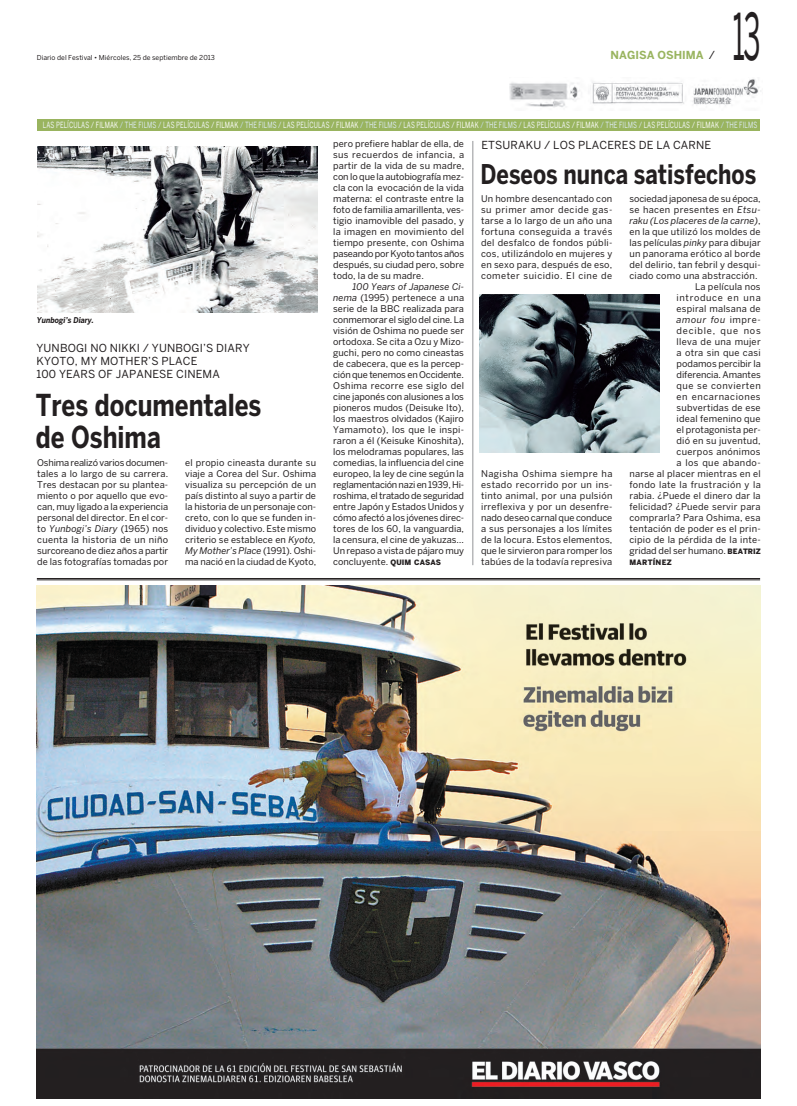
<style>
.page{position:relative;width:797px;height:1106px;background:#fff}
.page>*{position:absolute;margin:0;border:0;box-sizing:border-box;transform-origin:0 0}
.t1{font:64px "Benton Sans";color:#231f20;scale:.45 1}
.t2{font:700 30px/32px "Benton Sans";color:#231f20;scale:.8 1}
.t3{font:700 27px "Benton Sans";color:#231f20;scale:.8 1}
.t4{font:11px/13.2px "Benton Sans";letter-spacing:.015em;color:#231f20}
.t5{font:700 11px "Benton Sans";color:#99b45f}
.t6{font:9.2px/11px "Benton Sans";letter-spacing:.01em;color:#231f20;text-align:justify}
.t7{font:9.2px "Benton Sans";letter-spacing:-.015em;color:#231f20}
.t8{font:9.2px "Benton Sans";letter-spacing:-.01em;color:#231f20}
.t9{font:9.2px "Benton Sans";letter-spacing:.03em;color:#231f20}
.t10{font:9.2px "Benton Sans";letter-spacing:.035em;color:#231f20}
.t11{font:9.2px "Benton Sans";letter-spacing:-.02em;color:#231f20}
.t12{font:italic 9.2px "Benton Sans";letter-spacing:.005em;color:#231f20}
.t13{font:9.2px "Benton Sans";letter-spacing:-.025em;color:#231f20}
.t14{font:9.2px "Benton Sans";letter-spacing:.05em;color:#231f20}
.t15{font:9.2px "Benton Sans";letter-spacing:.055em;color:#231f20}
.t16{font:9.2px "Benton Sans";letter-spacing:.07em;color:#231f20}
.t17{font:italic 9.2px "Benton Sans";letter-spacing:.06em;color:#231f20}
.t18{font:9.2px "Benton Sans";letter-spacing:.085em;color:#231f20}
.t19{font:9.2px "Benton Sans";letter-spacing:.045em;color:#231f20}
.t20{font:8.5px "Benton Sans";letter-spacing:.245em;color:#f3f7fb;scale:.7 1}
.t21{font:italic 700 8px "Benton Sans";color:#231f20;scale:.9 1}
.t22{font:7.4px "Benton Sans Black SC800";letter-spacing:.035em;color:#231f20}
.t23{font:6.8px "Benton Sans";color:#231f20}
.s1{font-weight:400;color:#231f20}
.s2{color:#fff}
.s3{color:#c9def1}
.s4{color:#deebf6}
.s5{font-style:italic}
.s6{font-family:"Benton Sans Black SC800";font-size:7.4px}
.s7{font-style:normal}
</style>
<div class="page">
<img style="left:37px;top:585px;width:723px;height:513px">
<hr style="left:37px;top:578px;width:723px;height:1px;background:#231f20">
<hr style="left:37px;top:579px;width:723px;height:1px;background:#231f20">
<img style="left:509px;top:79px;width:252px;height:28px">
<img style="left:479px;top:294px;width:180px;height:159px">
<div style="left:38px;top:119px;width:721px;height:12px;background:#99b45f"></div>
<hr style="left:472px;top:141px;width:1px;height:424px;background:#939598">
<img style="left:38px;top:147px;width:279px;height:165px">
<p class="t23" style="left:37px;top:53px;width:179px">Diario del Festival • Miércoles, 25 de septiembre de 2013</p>
<p class="t5" style="left:610px;top:48px;width:106px">NAGISA OSHIMA <span class="s1">/</span></p>
<p class="t1" style="left:732px;top:-1px;width:64px">13</p>
<p class="t20" style="left:43px;top:120px;width:1022px">las películas / <span class="s2">filmak</span><span class="s3">/</span> <span class="s4">the films /</span>las películas / <span class="s2">filmak</span><span class="s3">/</span> <span class="s4">the films /</span> las películas / <span class="s2">filmak</span><span class="s3">/</span> <span class="s4">the films /</span> las películas / <span class="s2">filmak</span><span class="s3">/</span> <span class="s4">the films /</span> las películas / <span class="s2">filmak</span><span class="s3">/</span> <span class="s4">the films /</span> las películas / <span class="s2">filmak</span><span class="s3">/</span> <span class="s4">the films</span></p>
<p class="t3" style="left:480px;top:158px;width:346px">Deseos nunca satisfechos</p>
<p class="t6" style="left:333px;top:138px;width:132px">pero prefiere hablar de ella, de</p>
<p class="t10" style="left:333px;top:149px;width:132px">sus recuerdos de infancia, a</p>
<p class="t6" style="left:333px;top:160px;width:132px">partir de la vida de su madre,</p>
<p class="t8" style="left:333px;top:171px;width:132px">con lo que la autobiografía mez-</p>
<p class="t6" style="left:333px;top:182px;width:132px">cla con la evocación de la vida</p>
<p class="t6" style="left:333px;top:193px;width:132px">materna: el contraste entre la</p>
<p class="t6" style="left:333px;top:204px;width:132px">foto de familia amarillenta, ves-</p>
<p class="t6" style="left:333px;top:215px;width:132px">tigio inamovible del pasado, y</p>
<p class="t6" style="left:333px;top:226px;width:132px">la imagen en movimiento del</p>
<p class="t6" style="left:333px;top:237px;width:132px">tiempo presente, con Oshima</p>
<p class="t11" style="left:333px;top:248px;width:132px">paseando por Kyoto tantos años</p>
<p class="t6" style="left:333px;top:259px;width:132px">después, su ciudad pero, sobre</p>
<p class="t6" style="left:333px;top:270px;width:92px">todo, la de su madre.</p>
<p class="t12" style="left:352px;top:281px;width:113px">100 Years of Japanese Ci-</p>
<p class="t6" style="left:333px;top:292px;width:132px"><span class="s5">nema</span> (1995) pertenece a una</p>
<p class="t6" style="left:333px;top:303px;width:132px">serie de la BBC realizada para</p>
<p class="t7" style="left:333px;top:314px;width:132px">conmemorar el siglo del cine. La</p>
<p class="t6" style="left:333px;top:325px;width:132px">visión de Oshima no puede ser</p>
<p class="t6" style="left:333px;top:336px;width:132px">ortodoxa. Se cita a Ozu y Mizo-</p>
<p class="t6" style="left:333px;top:347px;width:132px">guchi, pero no como cineastas</p>
<p class="t6" style="left:333px;top:358px;width:132px">de cabecera, que es la percep-</p>
<p class="t7" style="left:333px;top:369px;width:132px">ción que tenemos en Occidente.</p>
<p class="t9" style="left:333px;top:380px;width:132px">Oshima recorre ese siglo del</p>
<p class="t8" style="left:333px;top:391px;width:132px">cine japonés con alusiones a los</p>
<p class="t6" style="left:333px;top:402px;width:132px">pioneros mudos (Deisuke Ito),</p>
<p class="t6" style="left:333px;top:413px;width:132px">los maestros olvidados (Kajiro</p>
<p class="t9" style="left:333px;top:424px;width:132px">Yamamoto), los que le inspi-</p>
<p class="t6" style="left:333px;top:435px;width:132px">raron a él (Keisuke Kinoshita),</p>
<p class="t6" style="left:333px;top:446px;width:132px">los melodramas populares, las</p>
<p class="t6" style="left:333px;top:457px;width:132px">comedias, la influencia del cine</p>
<p class="t6" style="left:333px;top:468px;width:132px">europeo, la ley de cine según la</p>
<p class="t13" style="left:333px;top:479px;width:132px">reglamentación nazi en 1939, H i-</p>
<p class="t11" style="left:333px;top:490px;width:132px">roshima, el tratado de seguridad</p>
<p class="t6" style="left:333px;top:501px;width:132px">entre Japón y Estados Unidos y</p>
<p class="t7" style="left:333px;top:512px;width:132px">cómo afectó a los jóvenes direc-</p>
<p class="t6" style="left:333px;top:523px;width:132px">tores de los 60, la vanguardia,</p>
<p class="t6" style="left:333px;top:534px;width:132px">la censura, el cine de yakuzas…</p>
<p class="t8" style="left:333px;top:545px;width:132px">Un repaso a vista de pájaro muy</p>
<p class="t6" style="left:333px;top:556px;width:109px">concluyente. <span class="s6">QUIM CASAS</span></p>
<p class="t4" style="left:481px;top:138px;width:231px">ETSURAKU / LOS PLACERES DE LA CARNE</p>
<p class="t6" style="left:629px;top:193px;width:133px">sociedad japonesa de su época,</p>
<p class="t10" style="left:629px;top:204px;width:133px">se hacen presentes en <span class="s5">Etsu-</span></p>
<p class="t12" style="left:629px;top:215px;width:133px">raku (Los placeres de la carne)<span class="s7">,</span></p>
<p class="t6" style="left:629px;top:226px;width:133px">en la que utilizó los moldes de</p>
<p class="t6" style="left:629px;top:237px;width:133px">las películas <span class="s5">pinky</span> para dibujar</p>
<p class="t6" style="left:629px;top:248px;width:133px">un panorama erótico al borde</p>
<p class="t6" style="left:629px;top:259px;width:133px">del delirio, tan febril y desqui-</p>
<p class="t6" style="left:629px;top:270px;width:130px">ciado como una abstracción.</p>
<p class="t6" style="left:695px;top:281px;width:67px">La película nos</p>
<p class="t16" style="left:676px;top:292px;width:86px">introduce en una</p>
<p class="t6" style="left:676px;top:303px;width:86px">espiral malsana de</p>
<p class="t17" style="left:676px;top:314px;width:86px">amour fou <span class="s7">impre-</span></p>
<p class="t18" style="left:676px;top:325px;width:86px">decible, que nos</p>
<p class="t9" style="left:676px;top:336px;width:86px">lleva de una mujer</p>
<p class="t6" style="left:676px;top:347px;width:86px">a otra sin que casi</p>
<p class="t6" style="left:676px;top:358px;width:86px">podamos percibir la</p>
<p class="t6" style="left:676px;top:369px;width:86px">diferencia. Amantes</p>
<p class="t14" style="left:676px;top:380px;width:86px">que se convierten</p>
<p class="t15" style="left:676px;top:391px;width:86px">en encarnaciones</p>
<p class="t6" style="left:676px;top:402px;width:86px">subvertidas de ese</p>
<p class="t6" style="left:676px;top:413px;width:86px">ideal femenino que</p>
<p class="t6" style="left:676px;top:424px;width:86px">el protagonista per-</p>
<p class="t6" style="left:676px;top:435px;width:86px">dió en su juventud,</p>
<p class="t9" style="left:676px;top:446px;width:86px">cuerpos anónimos</p>
<p class="t19" style="left:676px;top:457px;width:86px">a los que abando-</p>
<p class="t6" style="left:629px;top:468px;width:133px">narse al placer mientras en el</p>
<p class="t10" style="left:629px;top:479px;width:133px">fondo late la frustración y la</p>
<p class="t6" style="left:629px;top:490px;width:133px">rabia. ¿Puede el dinero dar la</p>
<p class="t6" style="left:629px;top:501px;width:133px">felicidad? ¿Puede servir para</p>
<p class="t6" style="left:629px;top:512px;width:133px">comprarla? Para Oshima, esa</p>
<p class="t6" style="left:629px;top:523px;width:133px">tentación de poder es el prin-</p>
<p class="t6" style="left:629px;top:534px;width:133px">cipio de la pérdida de la inte-</p>
<p class="t6" style="left:629px;top:545px;width:133px">gridad del ser humano. <span class="s6">BEATRIZ</span></p>
<p class="t22" style="left:629px;top:558px;width:44px">MARTÍNEZ</p>
<p class="t6" style="left:481px;top:193px;width:133px">Un hombre desencantado con su primer amor decide gas&shy;tarse a lo largo de un año una fortuna conseguida a través del desfalco de fondos públi&shy;cos, utilizándolo en mujeres y en sexo para, después de eso, cometer suicidio. El cine de</p>
<p class="t21" style="left:37px;top:315px;width:65px">Yunbogi’s Diary.</p>
<p class="t4" style="left:36px;top:341px;width:88px">YUNBOGI NO NIKKI</p>
<p class="t4" style="left:36px;top:341px;width:215px;text-indent:106px">/ YUNBOGI ’S DIARY<br>KYOTO, MY MOTH ER’S PLACE<br>100 YEARS OF JAPANESE CI NEMA</p>
<p class="t2" style="left:36px;top:388px;width:283px">Tres documentales de Oshima</p>
<p class="t6" style="left:37px;top:457px;width:132px">Oshima realizó varios documen&shy;tales a lo largo de su carrera.<br>Tres destacan por su plantea&shy;miento o por aquello que evo&shy;can, muy ligado a la experiencia personal del director. En el cor&shy;to <span class="s5">Yunbogi’s Diary</span> (1965) nos cuenta la historia de un niño surcoreano de diez años a partir de las fotografías tomadas por</p>
<p class="t6" style="left:185px;top:457px;width:132px">el propio cineasta durante su viaje a Corea del Sur. Oshima visualiza su percepción de un país distinto al suyo a partir de la historia de un personaje con&shy;creto, con lo que se funden in&shy;dividuo y colectivo. Este mismo criterio se establece en <span class="s5">Kyoto, My Mother’s Place</span> (1991). Oshi&shy;ma nació en la ciudad de Kyoto,</p>
<p class="t6" style="left:481px;top:468px;width:133px">Nagisha Oshima siempre ha estado recorrido por un ins&shy;tinto animal, por una pulsión irreflexiva y por un desenfre&shy;nado deseo carnal que conduce a sus personajes a los límites de la locura. Estos elementos, que le sirvieron para romper los tabúes de la todavía represiva</p>
</div>
